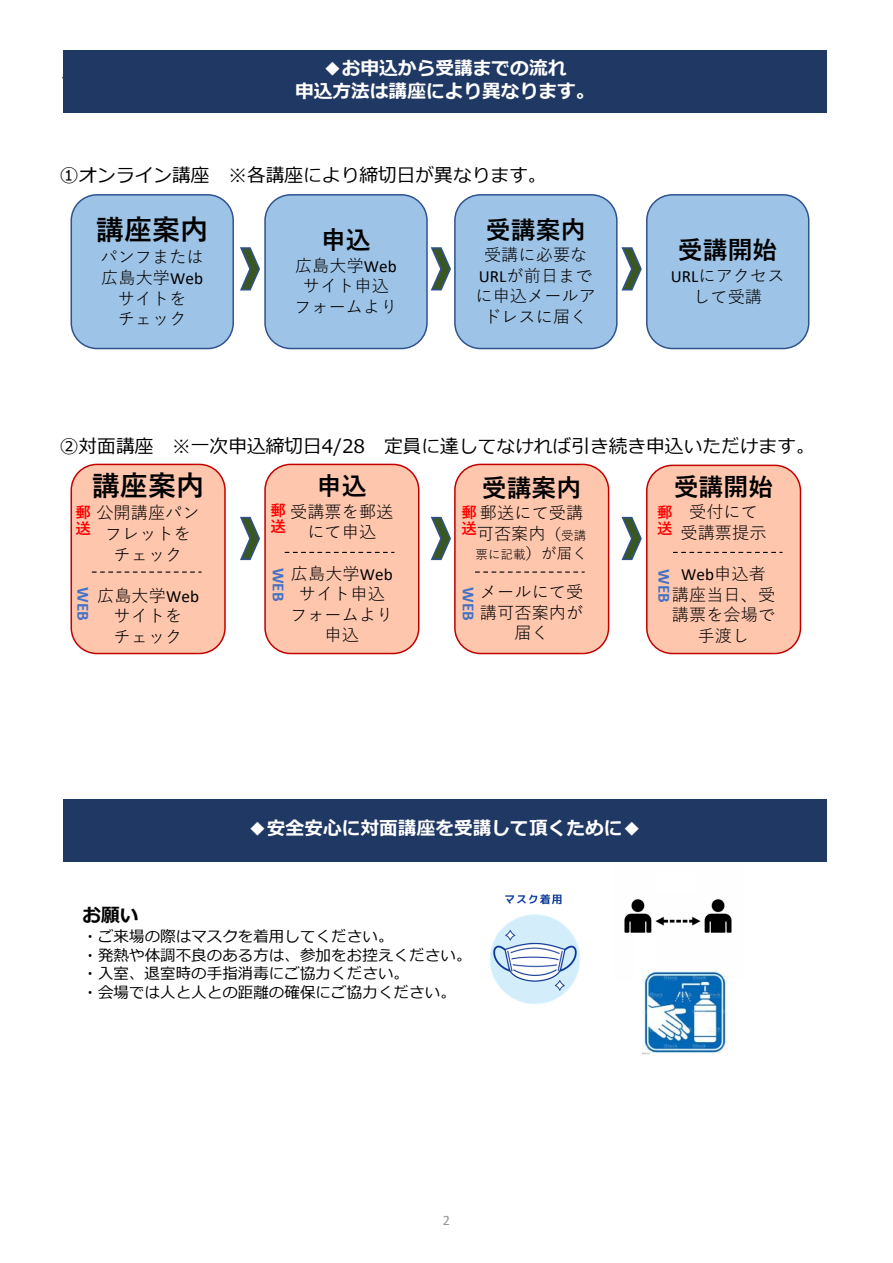
<style>
.page{position:relative;width:893px;height:1263px;background:#fff}
.page>*{position:absolute;margin:0;border:0;box-sizing:border-box;transform-origin:0 0}
.t1{font:700 28.05px "Yu Gothic";color:#000}
.t2{font:700 24.75px "Yu Gothic";letter-spacing:.005em;color:#000}
.t3{font:18.75px "Meiryo";color:#000}
.t4{font:700 18.75px/22.5px "Meiryo";color:#fff;text-align:center}
.t5{font:700 18.75px "Meiryo";color:#000}
.t6{font:17.1px/20.5px "Yu Gothic";letter-spacing:.005em;color:#000;text-align:center}
.t7{font:700 17.1px "Calibri";color:#4472c4}
.t8{font:17.1px "Calibri";color:#000}
.t9{font:15.45px/18.8px "Meiryo";letter-spacing:.005em;color:#000}
.t10{font:700 15.45px/15.8px "Yu Gothic";color:#f00}
.t11{font:14.4px "Calibri";color:#939598}
.t12{font:12.45px "Yu Gothic";color:#000}
.s1{font-family:"Calibri"}
.s2{font-weight:700;font-size:15.45px;color:#f00}
.s3{font-family:"Yu Gothic"}
.s4{font-size:15.45px}
.s5{font-size:12.45px}
</style>
<div class="page">
<div style="left:71px;top:195px;width:162px;height:153px;background:#9dc3e6;border-radius:26px"></div>
<div style="left:71px;top:194px;width:163px;height:155px;border:1px solid #2f528f;border-radius:26px"></div>
<div style="left:265px;top:195px;width:162px;height:153px;background:#9dc3e6;border-radius:26px"></div>
<div style="left:264px;top:194px;width:164px;height:155px;border:1px solid #2f528f;border-radius:26px"></div>
<div style="left:455px;top:195px;width:162px;height:153px;background:#9dc3e6;border-radius:26px"></div>
<div style="left:454px;top:194px;width:164px;height:155px;border:1px solid #2f528f;border-radius:26px"></div>
<div style="left:647px;top:195px;width:162px;height:153px;background:#9dc3e6;border-radius:26px"></div>
<div style="left:646px;top:194px;width:163px;height:155px;border:1px solid #2f528f;border-radius:26px"></div>
<svg style="left:240px;top:247px;width:20px;height:44px"></svg>
<svg style="left:430px;top:247px;width:21px;height:44px"></svg>
<svg style="left:621px;top:247px;width:21px;height:44px"></svg>
<div style="left:71px;top:464px;width:154px;height:189px;background:#fdc6ad;border-radius:26px"></div>
<div style="left:71px;top:464px;width:155px;height:190px;border:1px solid #c00000;border-radius:26px"></div>
<div style="left:265px;top:464px;width:154px;height:189px;background:#fdc6ad;border-radius:26px"></div>
<div style="left:264px;top:464px;width:155px;height:190px;border:1px solid #c00000;border-radius:26px"></div>
<div style="left:455px;top:464px;width:154px;height:189px;background:#fdc6ad;border-radius:26px"></div>
<div style="left:454px;top:464px;width:155px;height:190px;border:1px solid #c00000;border-radius:26px"></div>
<div style="left:647px;top:465px;width:153px;height:188px;background:#fdc6ad;border-radius:26px"></div>
<div style="left:646px;top:465px;width:155px;height:189px;border:1px solid #c00000;border-radius:26px"></div>
<svg style="left:240px;top:516px;width:20px;height:45px"></svg>
<svg style="left:430px;top:516px;width:21px;height:45px"></svg>
<svg style="left:621px;top:516px;width:21px;height:45px"></svg>
<img style="left:489px;top:894px;width:91px;height:110px">
<img style="left:614px;top:861px;width:129px;height:72px">
<img style="left:642px;top:969px;width:86px;height:86px">
<div style="left:63px;top:50px;width:764px;height:63px;background:#203864"></div>
<div style="left:63px;top:799px;width:764px;height:62px;background:#203864"></div>
<svg style="left:92px;top:571px;width:110px;height:2px"></svg>
<svg style="left:285px;top:552px;width:109px;height:1px"></svg>
<svg style="left:475px;top:571px;width:110px;height:2px"></svg>
<svg style="left:673px;top:552px;width:109px;height:1px"></svg>
<p class="t4" style="left:295px;top:58px;width:301px">◆お申込から受講までの流れ<br>申込⽅法は講座により異なります。</p>
<p class="t3" style="left:60px;top:163px;width:488px">①オンライン講座 ※各講座により締切⽇が異なります。</p>
<h1 class="t1" style="left:96px;top:213px;width:114px">講座案内</h1>
<p class="t6" style="left:100px;top:245px;width:105px">パンフまたは広島大学<span class="s1">Web</span>サイトを<br>チェック</p>
<h2 class="t2" style="left:486px;top:216px;width:101px">受講案内</h2>
<p class="t6" style="left:475px;top:242px;width:122px">受講に必要な<br><span class="s1">URL</span>が前日までに申込メールアドレスに届く</p>
<h2 class="t2" style="left:678px;top:236px;width:101px">受講開始</h2>
<h2 class="t2" style="left:321px;top:226px;width:51px">申込</h2>
<p class="t6" style="left:294px;top:253px;width:105px">広島大学<span class="s1">Web</span>サイト申込フォームより</p>
<p class="t6" style="left:671px;top:263px;width:115px"><span class="s1">URL</span>にアクセスして受講</p>
<p class="t3" style="left:60px;top:433px;width:756px">②対面講座 ※⼀次申込締切⽇4/28 定員に達してなければ引き続き申込いただけます。</p>
<h1 class="t1" style="left:92px;top:470px;width:114px">講座案内</h1>
<p class="t6" style="left:75px;top:501px;width:126px"><span class="s2">郵</span>公開講座パン</p>
<p class="t6" style="left:105px;top:521px;width:88px">フレットを</p>
<p class="t6" style="left:114px;top:542px;width:70px">チェック</p>
<p class="t6" style="left:97px;top:583px;width:103px">広島大学<span class="s1">Web</span>サイトを<br>チェック</p>
<h2 class="t2" style="left:317px;top:472px;width:51px">申込</h2>
<p class="t6" style="left:307px;top:499px;width:88px;text-align:left;text-indent:-37px"><span class="s2">郵</span>受講票を郵送にて申込</p>
<p class="t6" style="left:290px;top:561px;width:105px">広島大学<span class="s1">Web</span>サイト申込フォームより申込</p>
<h2 class="t2" style="left:674px;top:472px;width:101px">受講開始</h2>
<p class="t6" style="left:680px;top:500px;width:88px">受付にて受講票提示</p>
<p class="t8" style="left:681px;top:563px;width:86px">Web<span class="s3">申込者</span></p>
<p class="t6" style="left:672px;top:582px;width:105px">講座当日、受講票を会場で手渡し</p>
<h2 class="t2" style="left:482px;top:474px;width:101px">受講案内</h2>
<p class="t6" style="left:462px;top:501px;width:126px;text-align:right"><span class="s2">郵</span>郵送にて受講可否案内<span class="s4">（</span><span class="s5">受講</span></p>
<p class="t12" style="left:475px;top:543px;width:114px">票に記載<span class="s4">）が届く</span></p>
<p class="t6" style="left:480px;top:579px;width:105px">メールにて受講可否案内が届く</p>
<p class="t10" style="left:657px;top:505px;width:17px">郵送</p>
<p class="t7" style="left:676px;top:569px;width:35px;rotate:90deg">WEB</p>
<p class="t10" style="left:271px;top:519px;width:17px">送</p>
<p class="t7" style="left:290px;top:568px;width:35px;rotate:90deg">WEB</p>
<p class="t10" style="left:75px;top:521px;width:17px">送</p>
<p class="t10" style="left:462px;top:521px;width:17px">送</p>
<p class="t7" style="left:95px;top:587px;width:35px;rotate:90deg">WEB</p>
<p class="t7" style="left:480px;top:587px;width:35px;rotate:90deg">WEB</p>
<p class="t4" style="left:248px;top:818px;width:395px">◆安全安心に対面講座を受講して頂くために◆</p>
<p class="t5" style="left:83px;top:902px;width:58px">お願い</p>
<p class="t9" style="left:82px;top:928px;width:390px">・ご来場の際はマスクを着用してください。<br>・発熱や体調不良のある⽅は、参加をお控えください。・入室、退室時の⼿指消毒にご協⼒ください。<br>・会場では⼈と⼈との距離の確保にご協⼒ください。</p>
<p class="t11" style="left:443px;top:1210px;width:11px">2<sup>2</sup></p>
</div>
